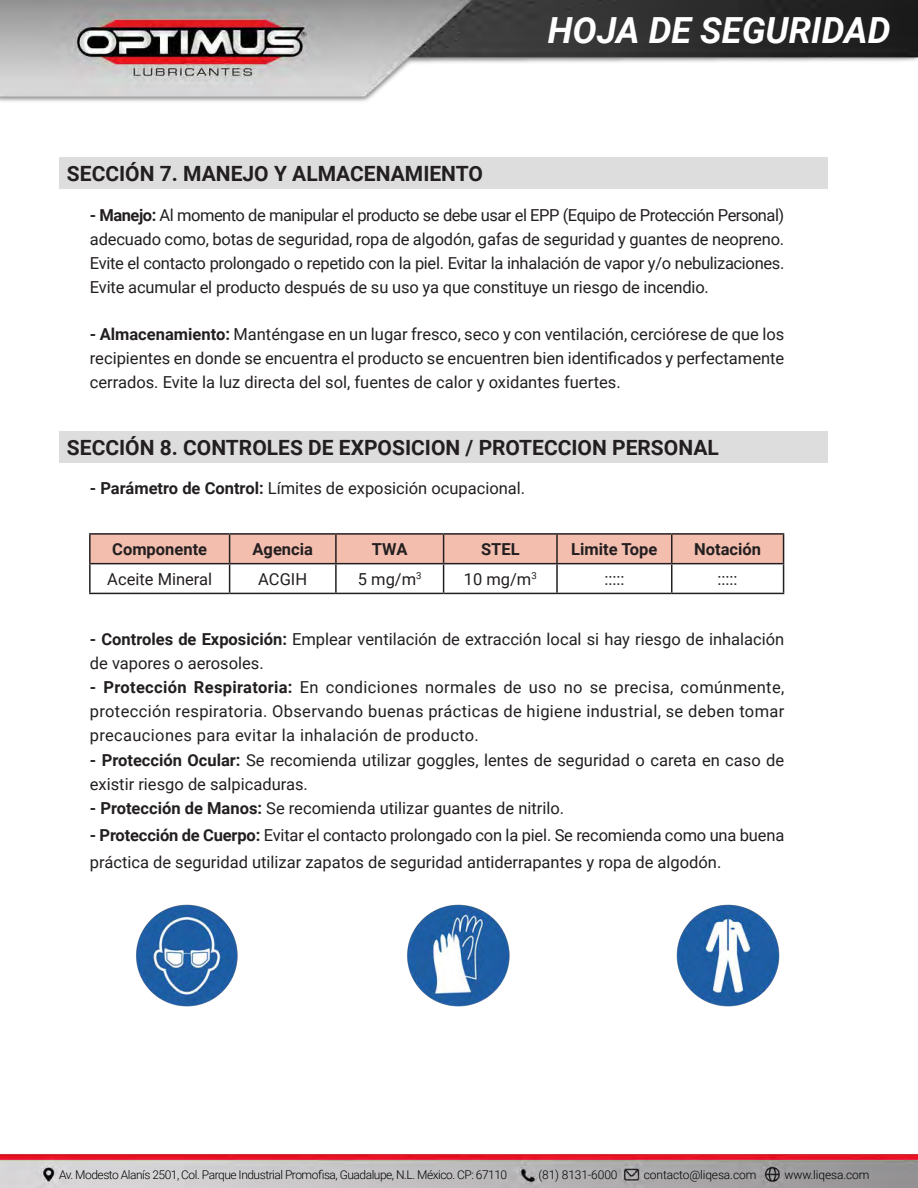
<style>
.page{position:relative;width:918px;height:1188px;background:#fff}
.page>*{position:absolute;margin:0;border:0;box-sizing:border-box;transform-origin:0 0}
.t1{font:italic 700 36px "Roboto";color:#fff}
.t2{font:700 21px "Roboto";color:#231f20}
.t3{font:16.5px/24px "Roboto";color:#231f20;text-align:justify}
.t4{font:700 16.5px "Roboto";color:#231f20}
.t5{font:300 12px "Roboto";letter-spacing:-.04em;color:#000}
.t6{font:300 12px "Roboto";letter-spacing:-.01em;color:#000001}
.s1{font-weight:700}
</style>
<div class="page">
<img style="left:0;top:0;width:918px;height:1188px">
<div style="left:59px;top:157px;width:769px;height:32px;background:#ddd"></div>
<hr style="left:89px;top:564px;width:2px;height:29px;background:#231f20">
<hr style="left:89px;top:593px;width:141px;height:1px;background:#231f20">
<hr style="left:230px;top:593px;width:106px;height:1px;background:#231f20">
<hr style="left:336px;top:593px;width:108px;height:1px;background:#231f20">
<hr style="left:444px;top:593px;width:113px;height:1px;background:#231f20">
<hr style="left:557px;top:593px;width:115px;height:1px;background:#231f20">
<hr style="left:672px;top:593px;width:112px;height:1px;background:#231f20">
<hr style="left:89px;top:533px;width:141px;height:2px;background:#231f20">
<hr style="left:89px;top:535px;width:2px;height:28px;background:#231f20">
<hr style="left:89px;top:563px;width:141px;height:1px;background:#231f20">
<hr style="left:230px;top:533px;width:106px;height:2px;background:#231f20">
<hr style="left:336px;top:533px;width:108px;height:2px;background:#231f20">
<hr style="left:444px;top:533px;width:113px;height:2px;background:#231f20">
<hr style="left:557px;top:533px;width:115px;height:2px;background:#231f20">
<hr style="left:672px;top:533px;width:112px;height:2px;background:#231f20">
<svg style="left:90px;top:534px;width:694px;height:59px"></svg>
<hr style="left:230px;top:563px;width:106px;height:1px;background:#231f20">
<hr style="left:336px;top:563px;width:108px;height:1px;background:#231f20">
<hr style="left:444px;top:563px;width:113px;height:1px;background:#231f20">
<hr style="left:557px;top:563px;width:115px;height:1px;background:#231f20">
<hr style="left:672px;top:563px;width:112px;height:1px;background:#231f20">
<div style="left:59px;top:431px;width:769px;height:32px;background:#ddd"></div>
<img style="left:129px;top:899px;width:113px;height:113px">
<img style="left:400px;top:899px;width:113px;height:113px">
<img style="left:672px;top:899px;width:112px;height:113px">
<h1 class="t1" style="left:548px;top:5px;width:345px">HOJA DE SEGURIDAD</h1>
<p class="t2" style="left:67px;top:159px;width:418px">SECCIÓN 7. MANEJO Y ALMACENAMIENTO</p>
<p class="t3" style="left:90px;top:202px;width:696px"><span class="s1">- Manejo:</span> Al momento de manipular el producto se debe usar el EPP (Equipo de Protección Personal) adecuado como, botas de seguridad, ropa de algodón, gafas de seguridad y guantes de neopreno.<br>Evite el contacto prolongado o repetido con la piel. Evitar la inhalación de vapor y/o nebulizaciones.<br>Evite acumular el producto después de su uso ya que constituye un riesgo de incendio.</p>
<p class="t3" style="left:90px;top:321px;width:696px"><span class="s1">- Almacenamiento:</span> Manténgase en un lugar fresco, seco y con ventilación, cerciórese de que los recipientes en donde se encuentra el producto se encuentren bien identificados y perfectamente cerrados. Evite la luz directa del sol, fuentes de calor y oxidantes fuertes.</p>
<p class="t2" style="left:67px;top:433px;width:653px">SECCIÓN 8. CONTROLES DE EXPOSICION / PROTECCION PERSONAL</p>
<p class="t3" style="left:90px;top:476px;width:437px"><span class="s1">- Parámetro de Control:</span> Límites de exposición ocupacional.</p>
<p class="t4" style="left:112px;top:538px;width:96px">Componente</p>
<p class="t4" style="left:253px;top:538px;width:62px">Agencia</p>
<p class="t4" style="left:372px;top:538px;width:37px">TWA</p>
<p class="t4" style="left:481px;top:538px;width:40px">STEL</p>
<p class="t4" style="left:571px;top:538px;width:88px">Limite Tope</p>
<p class="t4" style="left:694px;top:538px;width:68px">Notación</p>
<p class="t3" style="left:107px;top:566px;width:106px">Aceite Mineral</p>
<p class="t3" style="left:258px;top:566px;width:50px">ACGIH</p>
<p class="t3" style="left:358px;top:566px;width:65px">5 mg/m<sup>3</sup></p>
<p class="t3" style="left:464px;top:566px;width:75px">10 mg/m<sup>3</sup></p>
<p class="t3" style="left:604px;top:566px;width:21px">:::::</p>
<p class="t3" style="left:718px;top:566px;width:21px">:::::</p>
<p class="t3" style="left:90px;top:627px;width:696px"><span class="s1">- Controles de Exposición:</span> Emplear ventilación de extracción local si hay riesgo de inhalación de vapores o aerosoles.</p>
<p class="t3" style="left:90px;top:675px;width:696px"><span class="s1">- Protección Respiratoria:</span> En condiciones normales de uso no se precisa, comúnmente, protección respiratoria. Observando buenas prácticas de higiene industrial, se deben tomar precauciones para evitar la inhalación de producto.</p>
<p class="t3" style="left:90px;top:747px;width:696px"><span class="s1">- Protección Ocular:</span> Se recomienda utilizar goggles, lentes de seguridad o careta en caso de existir riesgo de salpicaduras.</p>
<p class="t3" style="left:90px;top:795px;width:476px"><span class="s1">- Protección de Manos:</span> Se recomienda utilizar guantes de nitrilo.</p>
<p class="t3" style="left:90px;top:821px;width:696px;line-height:27px"><span class="s1">- Protección de Cuerpo:</span> Evitar el contacto prolongado con la piel. Se recomienda como una buena práctica de seguridad utilizar zapatos de seguridad antiderrapantes y ropa de algodón.</p>
<p class="t5" style="left:59px;top:1167px;width:450px">Av. Modesto Alanís 2501, Col. Parque Industrial Promofisa, Guadalupe, N.L. México. CP: 67110</p>
<p class="t6" style="left:539px;top:1167px;width:81px">(81) 8131-6000</p>
<p class="t6" style="left:644px;top:1167px;width:114px">contacto@liqesa.com</p>
<p class="t6" style="left:784px;top:1167px;width:86px">www.liqesa.com</p>
</div>
